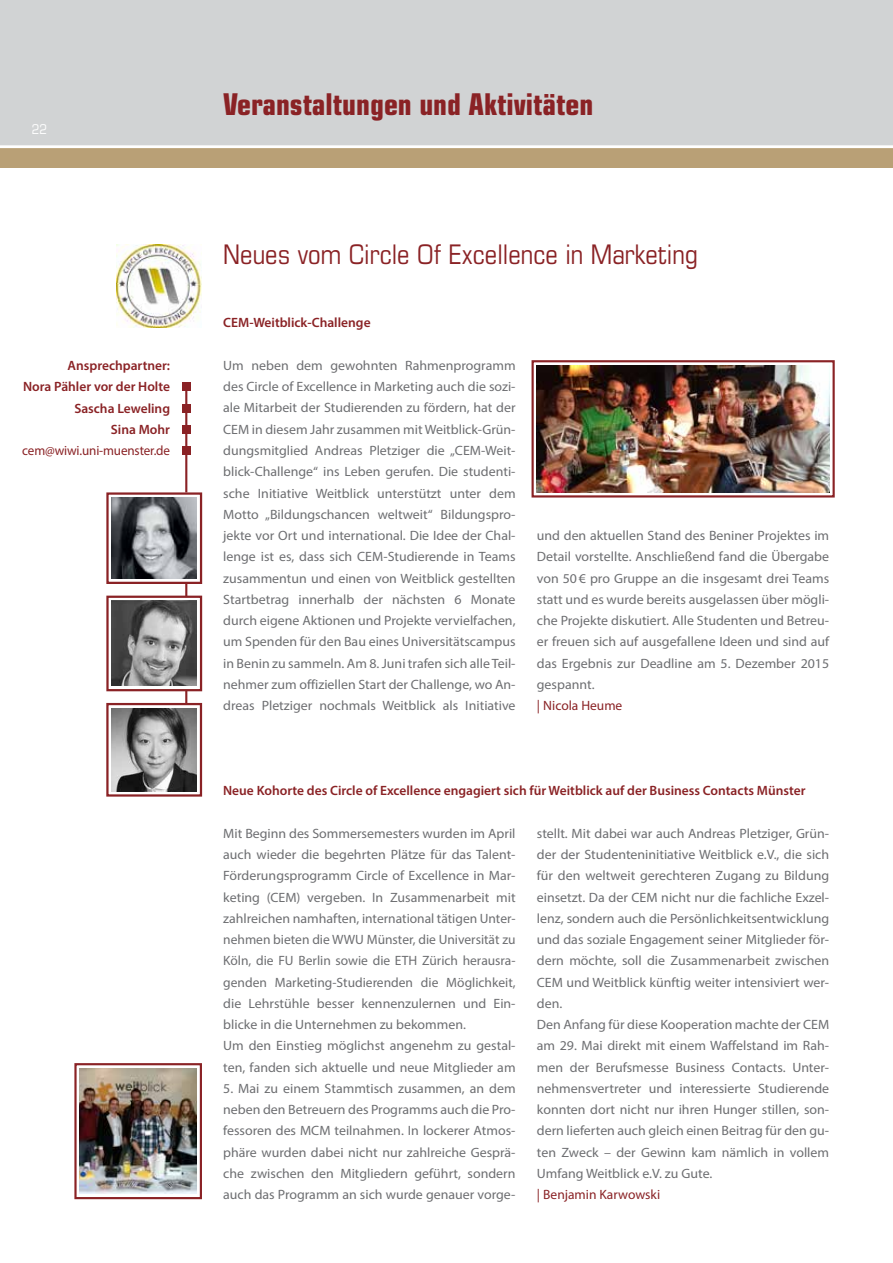
<style>
.page{position:relative;width:893px;height:1263px;background:#fff}
.page>*{position:absolute;margin:0;border:0;box-sizing:border-box;transform-origin:0 0}
.t1{font:700 condensed 30px "Eurostile LT Std";color:#8a2225}
.t2{font:condensed 27px "Eurostile LT Std";color:#8a2225}
.t3{font:13.5px/21.3px "Myriad Pro";color:#6d6e71;text-align:justify}
.t4{font:600 13.5px/21.3px "Myriad Pro";color:#8a2225;text-align:right}
.t5{font:13.5px "Myriad Pro";color:#8a2225}
.t6{font:condensed 13.5px "Eurostile LT Std";color:#fff}
</style>
<div class="page">
<div style="left:0;top:0;width:893px;height:168px;background:#d1d3d4"></div>
<div style="left:0;top:147px;width:893px;height:21px;background:#b9a076"></div>
<hr style="left:0;top:146px;width:893px;height:2px;background:#fff">
<svg style="left:531px;top:360px;width:304px;height:138px"></svg>
<div style="left:106px;top:596px;width:96px;height:95px;border:2px solid #8a2225"></div>
<div style="left:106px;top:492px;width:96px;height:92px;border:2px solid #8a2225"></div>
<div style="left:106px;top:703px;width:96px;height:94px;border:2px solid #8a2225"></div>
<img style="left:112px;top:601px;width:85px;height:84px">
<img style="left:112px;top:708px;width:85px;height:83px">
<img style="left:112px;top:498px;width:85px;height:81px">
<svg style="left:185px;top:583px;width:2px;height:14px"></svg>
<svg style="left:185px;top:690px;width:2px;height:14px"></svg>
<div style="left:182px;top:383px;width:9px;height:8px;background:#8a2225"></div>
<div style="left:182px;top:404px;width:9px;height:8px;background:#8a2225"></div>
<div style="left:182px;top:425px;width:9px;height:9px;background:#8a2225"></div>
<div style="left:182px;top:446px;width:9px;height:9px;background:#8a2225"></div>
<hr style="left:185px;top:383px;width:2px;height:109px;background:#8a2225">
<img style="left:537px;top:366px;width:292px;height:126px">
<img style="left:74px;top:1063px;width:128px;height:137px">
<img style="left:116px;top:244px;width:86px;height:84px">
<p class="t6" style="left:32px;top:121px;width:17px">22</p>
<p class="t4" style="left:23px;top:354px;width:149px">Ansprechpartner:<br>Nora Pähler vor der Holte<br>Sascha Leweling<br>Sina Mohr</p>
<p class="t5" style="left:22px;top:442px;width:149px">cem@wiwi.uni-muenster.de</p>
<h1 class="t1" style="left:223px;top:86px;width:372px">Veranstaltungen und Aktivitäten</h1>
<h2 class="t2" style="left:223px;top:238px;width:476px">Neues vom Circle Of Excellence in Marketing</h2>
<p class="t4" style="left:223px;top:312px;width:149px">CEM-Weitblick-Challenge</p>
<p class="t3" style="left:223px;top:355px;width:294px">Um neben dem gewohnten Rahmenprogramm des Circle of Excellence in Marketing auch die sozi&shy;ale Mitarbeit der Studierenden zu fördern, hat der CEM in diesem Jahr zusammen mit Weitblick-Grün&shy;dungsmitglied Andreas Pletziger die „CEM-Weit&shy;blick-Challenge“ ins Leben gerufen. Die studenti&shy;sche Initiative Weitblick unterstützt unter dem Motto „Bildungschancen weltweit“ Bildungspro&shy;jekte vor Ort und international. Die Idee der Chal&shy;lenge ist es, dass sich CEM-Studierende in Teams zusammentun und einen von Weitblick gestellten Startbetrag innerhalb der nächsten 6 Monate durch eigene Aktionen und Projekte vervielfachen, um Spenden für den Bau eines Universitätscampus in Benin zu sammeln. Am 8. Juni trafen sich alle Teil&shy;nehmer zum offiziellen Start der Challenge, wo An&shy;dreas Pletziger nochmals Weitblick als Initiative</p>
<p class="t3" style="left:537px;top:525px;width:294px">und den aktuellen Stand des Beniner Projektes im Detail vorstellte. Anschließend fand die Übergabe von 50€ pro Gruppe an die insgesamt drei Teams statt und es wurde bereits ausgelassen über mögli&shy;che Projekte diskutiert. Alle Studenten und Betreu&shy;er freuen sich auf ausgefallene Ideen und sind auf das Ergebnis zur Deadline am 5. Dezember 2015 gespannt.</p>
<p class="t5" style="left:537px;top:697px;width:87px">| Nicola Heume</p>
<p class="t4" style="left:223px;top:780px;width:584px">Neue Kohorte des Circle of Excellence engagiert sich für Weitblick auf der Business Contacts Münster</p>
<p class="t3" style="left:223px;top:822px;width:294px;text-align:left">Mit Beginn des Sommersemesters wurden im April auch wieder die begehrten Plätze für das Talent-Förderungsprogramm Circle of Excellence in Mar&shy;keting (CEM) vergeben. In Zusammenarbeit mit zahlreichen namhaften, international tätigen Unter&shy;nehmen bieten die WWU Münster, die Universität zu Köln, die FU Berlin sowie die ETH Zürich herausra&shy;genden Marketing-Studierenden die Möglichkeit, die Lehrstühle besser kennenzulernen und Ein&shy;blicke in die Unternehmen zu bekommen.<br>Um den Einstieg möglichst angenehm zu gestal&shy;ten, fanden sich aktuelle und neue Mitglieder am</p>
<p class="t3" style="left:223px;top:1077px;width:294px">5. Mai zu einem Stammtisch zusammen, an dem neben den Betreuern des Programms auch die Pro&shy;fessoren des MCM teilnahmen. In lockerer Atmos&shy;phäre wurden dabei nicht nur zahlreiche Gesprä&shy;che zwischen den Mitgliedern geführt, sondern auch das Programm an sich wurde genauer vorge-</p>
<p class="t3" style="left:537px;top:822px;width:294px;text-align:left">stellt. Mit dabei war auch Andreas Pletziger, Grün&shy;der der Studenteninitiative Weitblick e.V., die sich für den weltweit gerechteren Zugang zu Bildung einsetzt. Da der CEM nicht nur die fachliche Exzel&shy;lenz, sondern auch die Persönlichkeitsentwicklung und das soziale Engagement seiner Mitglieder för&shy;dern möchte, soll die Zusammenarbeit zwischen CEM und Weitblick künftig weiter intensiviert wer&shy;den.<br>Den Anfang für diese Kooperation machte der CEM am 29. Mai direkt mit einem Waffelstand im Rah&shy;men der Berufsmesse Business Contacts. Unter&shy;nehmensvertreter und interessierte Studierende konnten dort nicht nur ihren Hunger stillen, son&shy;dern lieferten auch gleich einen Beitrag für den gu&shy;ten Zweck – der Gewinn kam nämlich in vollem Umfang Weitblick e.V. zu Gute.</p>
<p class="t5" style="left:537px;top:1186px;width:125px">| Benjamin Karwowski</p>
</div>
